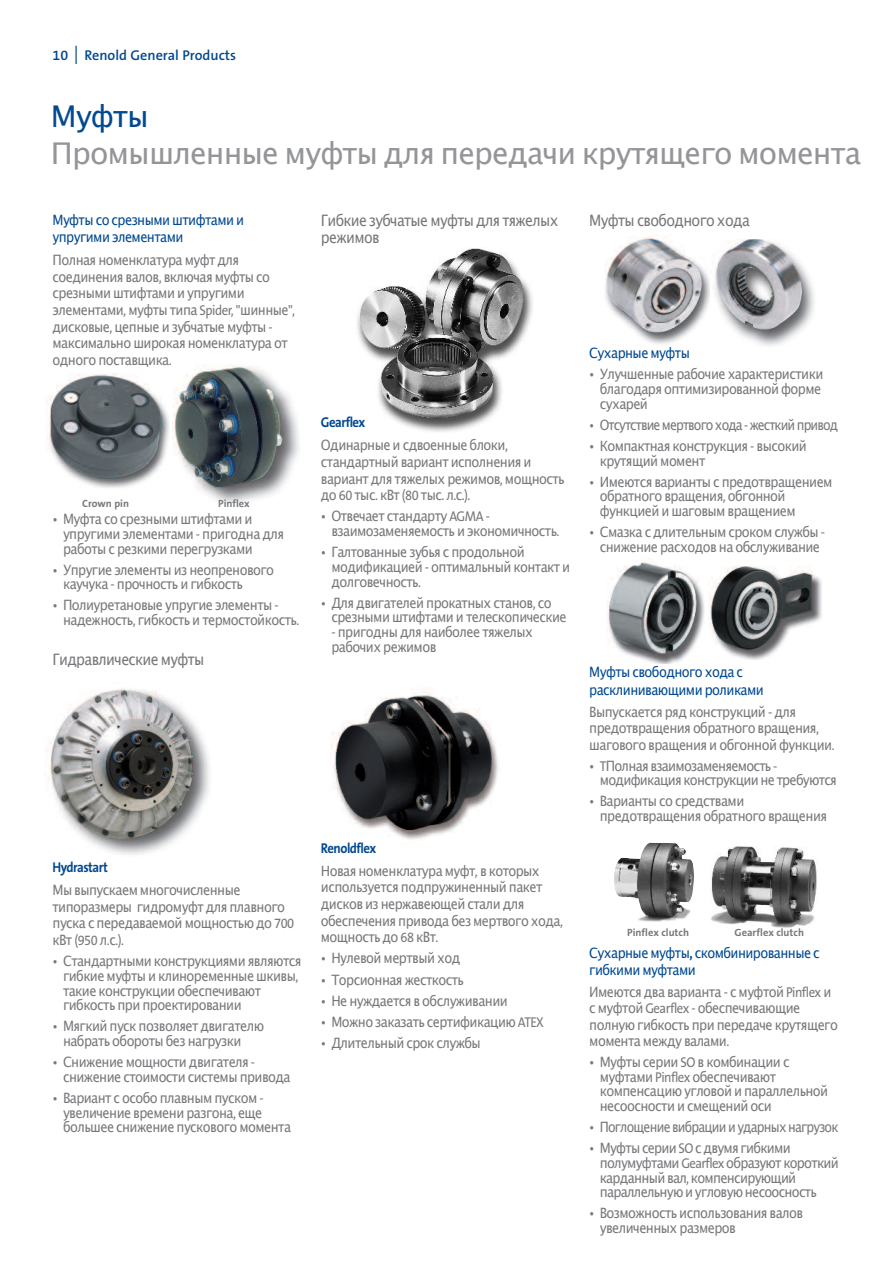
<style>
.page{position:relative;width:893px;height:1263px;background:#fff}
.page>*{position:absolute;margin:0;border:0;box-sizing:border-box;transform-origin:0 0}
.t1{font:30px "Lucida Grande";letter-spacing:-.03em;color:#939598}
.t2{font:30px "Lucida Grande";letter-spacing:-.03em;color:#014990}
.t3{font:15.75px/16.6px "Lucida Grande";letter-spacing:-.045em;color:#76787b;scale:.9 1}
.t4{font:14.25px/14.7px "Lucida Grande";letter-spacing:-.045em;color:#76787b;scale:.9 1}
.t5{font:14.25px/16.6px "Lucida Grande";letter-spacing:-.045em;color:#014990;scale:.9 1}
.t6{font:14.25px "Lucida Grande";letter-spacing:-.07em;color:#76787b;scale:.87 1}
.t7{font:14.25px "Lucida Grande";letter-spacing:-.065em;color:#76787b;scale:.87 1}
.t8{font:700 14.25px "The Sans B7";letter-spacing:-.04em;color:#014990;scale:.9 1}
.t9{font:600 14.25px "The Sans B6";color:#014990}
.t10{font:14.25px "The Sans B5 Plain";color:#76787b;scale:.9 1}
.t11{font:700 10.5px "The Sans B7";color:#76787b}
.s1{font-size:27px}
.s2{font-family:"The Sans B5 Plain"}
.s3{font-family:"Lucida Grande"}
.s4{font-family:"The Sans B7";font-weight:700}
</style>
<div class="page">
<img style="left:605px;top:237px;width:105px;height:107px">
<img style="left:357px;top:248px;width:176px;height:184px">
<img style="left:711px;top:846px;width:106px;height:81px">
<img style="left:614px;top:843px;width:80px;height:79px">
<img style="left:47px;top:374px;width:122px;height:114px">
<img style="left:172px;top:364px;width:127px;height:138px">
<img style="left:44px;top:688px;width:165px;height:167px">
<img style="left:715px;top:239px;width:99px;height:107px">
<img style="left:607px;top:558px;width:98px;height:105px">
<img style="left:708px;top:566px;width:114px;height:94px">
<img style="left:331px;top:687px;width:167px;height:153px">
<p class="t9" style="left:53px;top:47px;width:185px">10 <span class="s1">I</span> Renold General Products</p>
<h1 class="t2" style="left:51px;top:98px;width:99px">Муфты</h1>
<h1 class="t1" style="left:51px;top:135px;width:812px">Промышленные муфты для передачи крутящего момента</h1>
<p class="t5" style="left:53px;top:212px;width:214px">Муфты со срезными штифтами и упругими элементами</p>
<p class="t4" style="left:53px;top:251px;width:271px;line-height:16.6px">Полная номенклатура муфт для соединения валов<span class="s2">,</span> включая муфты со срезными штифтами и упругими элементами<span class="s2">,</span> муфты типа <span class="s2">Spider, "</span>шинные<span class="s2">", </span>дисковые<span class="s2">,</span> цепные и зубчатые муфты <span class="s2">- </span>максимально широкая номенклатура от одного поставщика<span class="s2">.</span></p>
<p class="t11" style="left:82px;top:498px;width:48px">Crown pin</p>
<p class="t11" style="left:218px;top:498px;width:33px">Pinflex</p>
<p class="t4" style="left:63px;top:511px;width:247px;text-indent:-10px"><span class="s2">•</span> Муфта со срезными штифтами и упругими элементами <span class="s2">-</span> пригодна для работы с резкими перегрузками</p>
<p class="t4" style="left:63px;top:562px;width:236px;text-indent:-10px"><span class="s2">•</span> Упругие элементы из неопренового каучука <span class="s2">-</span> прочность и гибкость</p>
<p class="t4" style="left:63px;top:598px;width:264px;text-indent:-10px"><span class="s2">•</span> Полиуретановые упругие элементы <span class="s2">- </span>надежность<span class="s2">,</span> гибкость и термостойкость<span class="s2">.</span></p>
<p class="t3" style="left:53px;top:650px;width:170px">Гидравлические муфты</p>
<p class="t8" style="left:53px;top:860px;width:63px">Hydrastart</p>
<p class="t4" style="left:53px;top:881px;width:270px;line-height:16.6px">Мы выпускаем многочисленные типоразмеры гидромуфт для плавного пуска с передаваемой мощностью до <span class="s2">700</span></p>
<p class="t10" style="left:53px;top:933px;width:81px"><span class="s3">кВт</span> (950 <span class="s3">л</span>.<span class="s3">с</span>.).</p>
<p class="t4" style="left:63px;top:953px;width:266px;text-indent:-10px"><span class="s2">•</span> Стандартными конструкциями являются гибкие муфты и клиноременные шкивы<span class="s2">, </span>такие конструкции обеспечивают гибкость при проектировании</p>
<p class="t4" style="left:63px;top:1018px;width:225px;text-indent:-10px"><span class="s2">•</span> Мягкий пуск позволяет двигателю набрать обороты без нагрузки</p>
<p class="t4" style="left:63px;top:1054px;width:254px;text-indent:-11px"><span class="s2">•</span> Снижение мощности двигателя <span class="s2">- </span>снижение стоимости системы привода</p>
<p class="t4" style="left:63px;top:1090px;width:255px;text-indent:-10px"><span class="s2">•</span> Вариант с особо плавным пуском <span class="s2">- </span>увеличение времени разгона<span class="s2">,</span> еще большее снижение пускового момента</p>
<p class="t3" style="left:321px;top:212px;width:266px">Гибкие зубчатые муфты для тяжелых режимов</p>
<p class="t3" style="left:589px;top:212px;width:180px">Муфты свободного хода</p>
<p class="t8" style="left:321px;top:415px;width:51px">Gearflex</p>
<p class="t4" style="left:321px;top:437px;width:272px;line-height:16.6px">Одинарные и сдвоенные блоки<span class="s2">, </span>стандартный вариант исполнения и вариант для тяжелых режимов<span class="s2">,</span> мощность до <span class="s2">60</span> тыс<span class="s2">.</span> кВт <span class="s2">(80</span> тыс<span class="s2">.</span> л<span class="s2">.</span>с<span class="s2">.).</span></p>
<p class="t4" style="left:331px;top:509px;width:255px;text-indent:-10px"><span class="s2">•</span> Отвечает стандарту <span class="s2">AGMA - </span>взаимозаменяемость и экономичность<span class="s2">.</span></p>
<p class="t4" style="left:331px;top:544px;width:267px;text-indent:-10px"><span class="s2">•</span> Галтованные зубья с продольной модификацией <span class="s2">-</span> оптимальный контакт и долговечность<span class="s2">.</span></p>
<p class="t4" style="left:331px;top:595px;width:263px;text-indent:-11px"><span class="s2">•</span> Для двигателей прокатных станов<span class="s2">,</span> со срезными штифтами и телескопические</p>
<p class="t4" style="left:331px;top:624px;width:226px"><span class="s2">-</span> пригодны для наиболее тяжелых рабочих режимов</p>
<p class="t8" style="left:321px;top:840px;width:63px">Renoldflex</p>
<p class="t4" style="left:321px;top:862px;width:271px;line-height:16.6px">Новая номенклатура муфт<span class="s2">,</span> в которых используется подпружиненный пакет дисков из нержавеющей стали для обеспечения привода без мертвого хода<span class="s2">, </span>мощность до <span class="s2">68</span> кВт<span class="s2">.</span></p>
<p class="t4" style="left:321px;top:951px;width:156px"><span class="s2">•</span> Нулевой мертвый ход</p>
<p class="t4" style="left:321px;top:972px;width:160px"><span class="s2">•</span> Торсионная жесткость</p>
<p class="t4" style="left:321px;top:993px;width:209px"><span class="s2">•</span> Не нуждается в обслуживании</p>
<p class="t4" style="left:321px;top:1014px;width:249px"><span class="s2">•</span> Можно заказать сертификацию <span class="s2">ATEX</span></p>
<p class="t4" style="left:321px;top:1035px;width:179px"><span class="s2">•</span> Длительный срок службы</p>
<p class="t5" style="left:589px;top:345px;width:113px">Сухарные муфты</p>
<p class="t4" style="left:600px;top:367px;width:250px;text-indent:-10px"><span class="s2">•</span> Улучшенные рабочие характеристики благодаря оптимизированной форме сухарей</p>
<p class="t6" style="left:589px;top:416px;width:288px"><span class="s2">•</span> Отсутствие мертвого хода <span class="s2">-</span> жесткий привод</p>
<p class="t4" style="left:600px;top:438px;width:232px;text-indent:-10px"><span class="s2">•</span> Компактная конструкция <span class="s2">-</span> высокий крутящий момент</p>
<p class="t4" style="left:600px;top:474px;width:260px;text-indent:-10px"><span class="s2">•</span> Имеются варианты с предотвращением обратного вращения<span class="s2">,</span> обгонной функцией и шаговым вращением</p>
<p class="t4" style="left:589px;top:524px;width:264px;text-align:center"><span class="s2">•</span> Смазка с длительным сроком службы <span class="s2">- </span>снижение расходов на обслуживание</p>
<p class="t5" style="left:589px;top:663px;width:196px;line-height:17.2px">Муфты свободного хода с расклинивающими роликами</p>
<p class="t4" style="left:589px;top:704px;width:274px;line-height:16.2px">Выпускается ряд конструкций <span class="s2">-</span> для предотвращения обратного вращения<span class="s2">, </span>шагового вращения и обгонной функции<span class="s2">.</span></p>
<p class="t4" style="left:600px;top:758px;width:265px;text-indent:-11px"><span class="s2">• T</span>Полная взаимозаменяемость <span class="s2">- </span>модификация конструкции не требуются</p>
<p class="t4" style="left:600px;top:794px;width:254px;text-indent:-10px"><span class="s2">•</span> Варианты со средствами предотвращения обратного вращения</p>
<p class="t11" style="left:627px;top:927px;width:63px">Pinflex clutch</p>
<p class="t11" style="left:735px;top:927px;width:71px">Gearflex clutch</p>
<p class="t5" style="left:589px;top:945px;width:258px;line-height:16.2px">Сухарные муфты<span class="s4">,</span> скомбинированные с гибкими муфтами</p>
<p class="t4" style="left:589px;top:984px;width:278px;line-height:16.2px">Имеются два варианта <span class="s2">-</span> с муфтой <span class="s2">Pinflex</span> и с муфтой <span class="s2">Gearflex -</span> обеспечивающие полную гибкость при передаче крутящего момента между валами<span class="s2">.</span></p>
<p class="t4" style="left:600px;top:1054px;width:255px;text-indent:-10px"><span class="s2">•</span> Муфты серии <span class="s2">SO</span> в комбинации с муфтами <span class="s2">Pinflex</span> обеспечивают компенсацию угловой и параллельной несоосности и смещений оси</p>
<p class="t7" style="left:589px;top:1118px;width:288px"><span class="s2">•</span> Поглощение вибрации и ударных нагрузок</p>
<p class="t4" style="left:600px;top:1140px;width:267px;text-indent:-11px"><span class="s2">•</span> Муфты серии <span class="s2">SO</span> с двумя гибкими полумуфтами <span class="s2">Gearflex</span> образуют короткий карданный вал<span class="s2">,</span> компенсирующий параллельную и угловую несоосность</p>
<p class="t4" style="left:600px;top:1205px;width:228px;text-indent:-11px"><span class="s2">•</span> Возможность использования валов увеличенных размеров</p>
</div>
